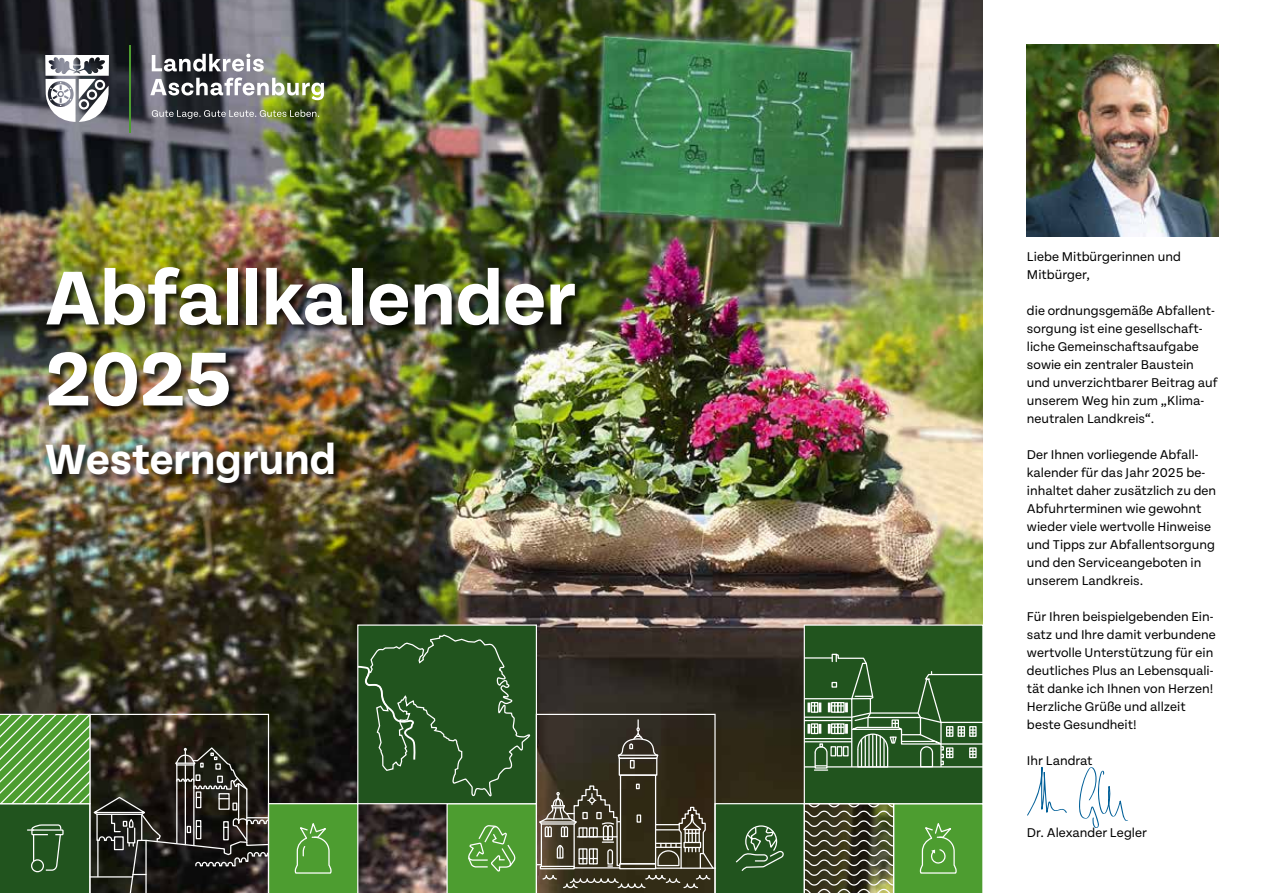
<style>
.page{position:relative;width:1263px;height:893px;background:#fff}
.page>*{position:absolute;margin:0;border:0;box-sizing:border-box;transform-origin:0 0}
.t1{font:700 81px/81px "Tenon";color:#fff}
.t2{font:700 45px "Tenon";color:#fff}
.t3{font:13.5px/18px "Tenon";color:#000}
</style>
<div class="page">
<img style="left:0;top:0;width:983px;height:634px">
<div style="left:47px;top:267px;width:537px;height:148px;background:#000;opacity:.75"></div>
<svg style="left:45px;top:55px;width:64px;height:67px"></svg>
<hr style="left:130px;top:45px;width:1px;height:87px;background:#4d9d30">
<img style="left:150px;top:54px;width:174px;height:46px">
<svg style="left:152px;top:110px;width:167px;height:9px;background:#72776a"></svg>
<div style="left:358px;top:625px;width:178px;height:179px;background:#21541e"></div>
<div style="left:804px;top:625px;width:179px;height:179px;background:#21541e"></div>
<svg style="left:0;top:634px;width:983px;height:259px"></svg>
<img style="left:1027px;top:45px;width:191px;height:191px">
<svg style="left:1027px;top:767px;width:40px;height:49px"></svg>
<svg style="left:1079px;top:767px;width:49px;height:61px"></svg>
<div style="left:46px;top:443px;width:297px;height:49px;background:#000;opacity:.75"></div>
<h1 class="t1" style="left:45px;top:260px;width:532px">Abfallkalender<br>2025</h1>
<h2 class="t2" style="left:45px;top:436px;width:292px">Westerngrund</h2>
<p class="t3" style="left:1027px;top:248px;width:155px">Liebe Mitbürgerinnen und<br>Mitbürger,</p>
<p class="t3" style="left:1027px;top:302px;width:192px">die ordnungsgemäße Abfallent&shy;sorgung ist eine gesellschaft&shy;liche Gemeinschaftsaufgabe sowie ein zentraler Baustein und unverzichtbarer Beitrag auf unserem Weg hin zum „Klima&shy;neutralen Landkreis“.</p>
<p class="t3" style="left:1027px;top:445px;width:191px">Der Ihnen vorliegende Abfall&shy;kalender für das Jahr 2025 be&shy;inhaltet daher zusätzlich zu den<br>Abfuhrterminen wie gewohnt wieder viele wertvolle Hinweise und Tipps zur Abfallentsorgung und den Serviceangeboten in unserem Landkreis.</p>
<p class="t3" style="left:1027px;top:607px;width:190px">Für Ihren beispielgebenden Ein&shy;satz und Ihre damit verbundene wertvolle Unterstützung für ein deutliches Plus an Lebensquali&shy;tät danke ich Ihnen von Herzen!<br>Herzliche Grüße und allzeit beste Gesundheit!</p>
<p class="t3" style="left:1027px;top:751px;width:67px">Ihr Landrat</p>
<p class="t3" style="left:1027px;top:823px;width:121px">Dr. Alexander Legler</p>
</div>
